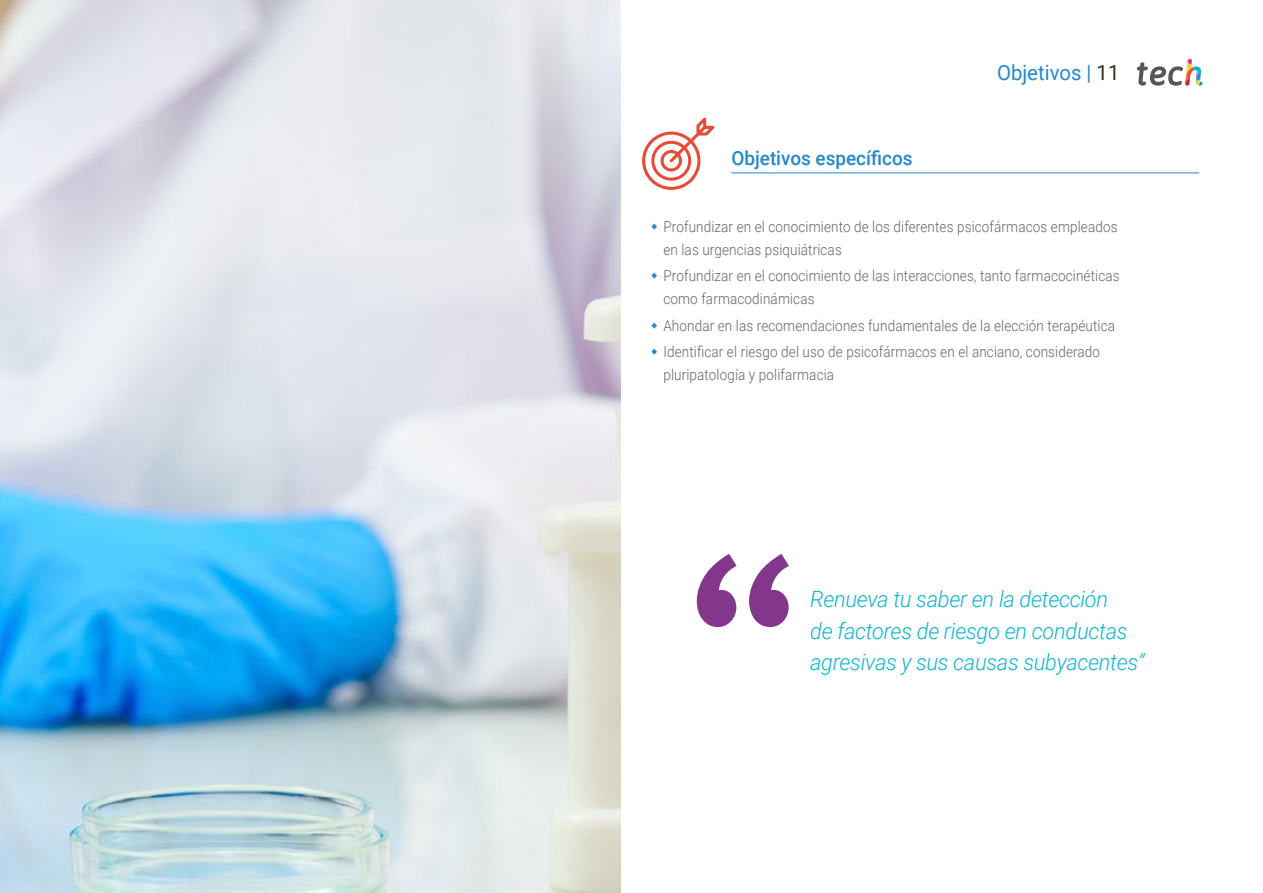
<style>
.page{position:relative;width:1263px;height:893px;background:#fff}
.page>*{position:absolute;margin:0;border:0;box-sizing:border-box;transform-origin:0 0}
.t1{font:italic 300 22.5px/31.5px "Roboto";letter-spacing:-.015em;color:#0fb6cf}
.t2{font:21px "Roboto";color:#2488c9}
.t3{font:500 19.5px "Roboto";color:#2488c9}
.t4{font:300 15px/22.5px "Roboto";letter-spacing:.01em;color:#61646a;scale:.9 1}
.s1{color:#312e20}
</style>
<div class="page">
<img style="left:0;top:0;width:621px;height:893px">
<svg style="left:1137px;top:59px;width:65px;height:27px"></svg>
<svg style="left:697px;top:554px;width:92px;height:73px"></svg>
<svg style="left:642px;top:117px;width:72px;height:73px"></svg>
<hr style="left:731px;top:173px;width:468px;height:1px;background:#2488c9">
<h3 class="t3" style="left:731px;top:144px;width:183px">Objetivos específicos</h3>
<h2 class="t2" style="left:997px;top:57px;width:124px">Objetivos | <span class="s1">11</span></h2>
<p class="t4" style="left:663px;top:215px;width:506px">Profundizar en el conocimiento de los diferentes psicofármacos empleados en las urgencias psiquiátricas</p>
<p class="t4" style="left:663px;top:264px;width:508px">Profundizar en el conocimiento de las interacciones, tanto farmacocinéticas como farmacodinámicas</p>
<p class="t4" style="left:663px;top:311px;width:503px;line-height:26.7px">Ahondar en las recomendaciones fundamentales de la elección terapéutica<br>Identificar el riesgo del uso de psicofármacos en el anciano, considerado</p>
<p class="t4" style="left:663px;top:363px;width:191px">pluripatología y polifarmacia</p>
<h1 class="t1" style="left:810px;top:582px;width:336px">Renueva tu saber en la detección<br>de factores de riesgo en conductas agresivas y sus causas subyacentes”</h1>
</div>
